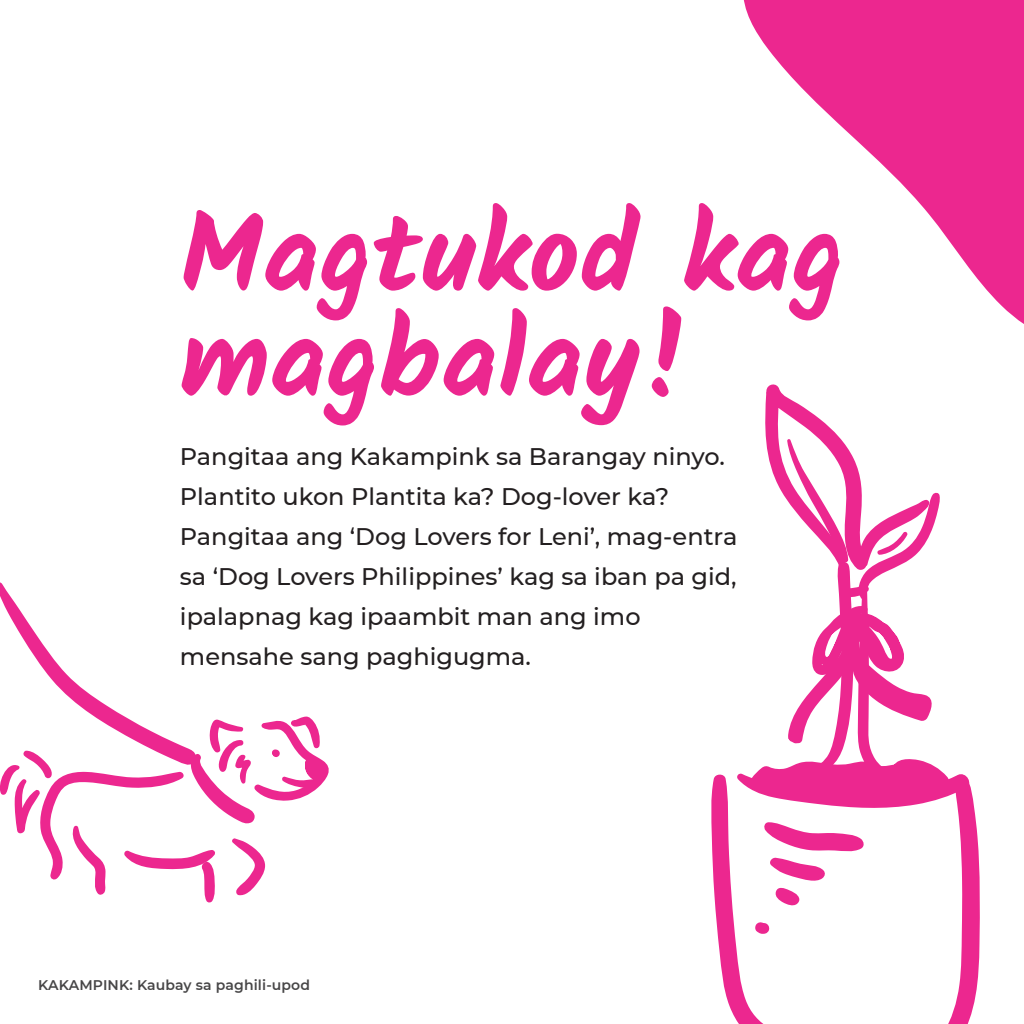
<style>
.page{position:relative;width:1024px;height:1024px;background:#fff}
.page>*{position:absolute;margin:0;border:0;box-sizing:border-box;transform-origin:0 0}
.t1{font:700 110px/105px "Kalam";color:#ec278f}
.t2{font:500 24px/40px "Montserrat";color:#231f20}
.t3{font:600 14px "Montserrat";letter-spacing:.01em;color:#474647}
</style>
<div class="page">
<svg style="left:711px;top:384px;width:269px;height:640px"></svg>
<svg style="left:0;top:582px;width:329px;height:321px"></svg>
<svg style="left:743px;top:0;width:281px;height:324px;fill:#ec278f"></svg>
<h1 class="t1" style="left:180px;top:202px;width:666px">Magtukod kag magbalay!</h1>
<p class="t2" style="left:180px;top:435px;width:559px">Pangitaa ang Kakampink sa Barangay ninyo.<br>Plantito ukon Plantita ka? Dog-lover ka?<br>Pangitaa ang ‘Dog Lovers for Leni’, mag-entra sa ‘Dog Lovers Philippines’ kag sa iban pa gid, ipalapnag kag ipaambit man ang imo mensahe sang paghigugma.</p>
<p class="t3" style="left:38px;top:975px;width:273px">KAKAMPINK: Kaubay sa paghili-upod</p>
</div>
